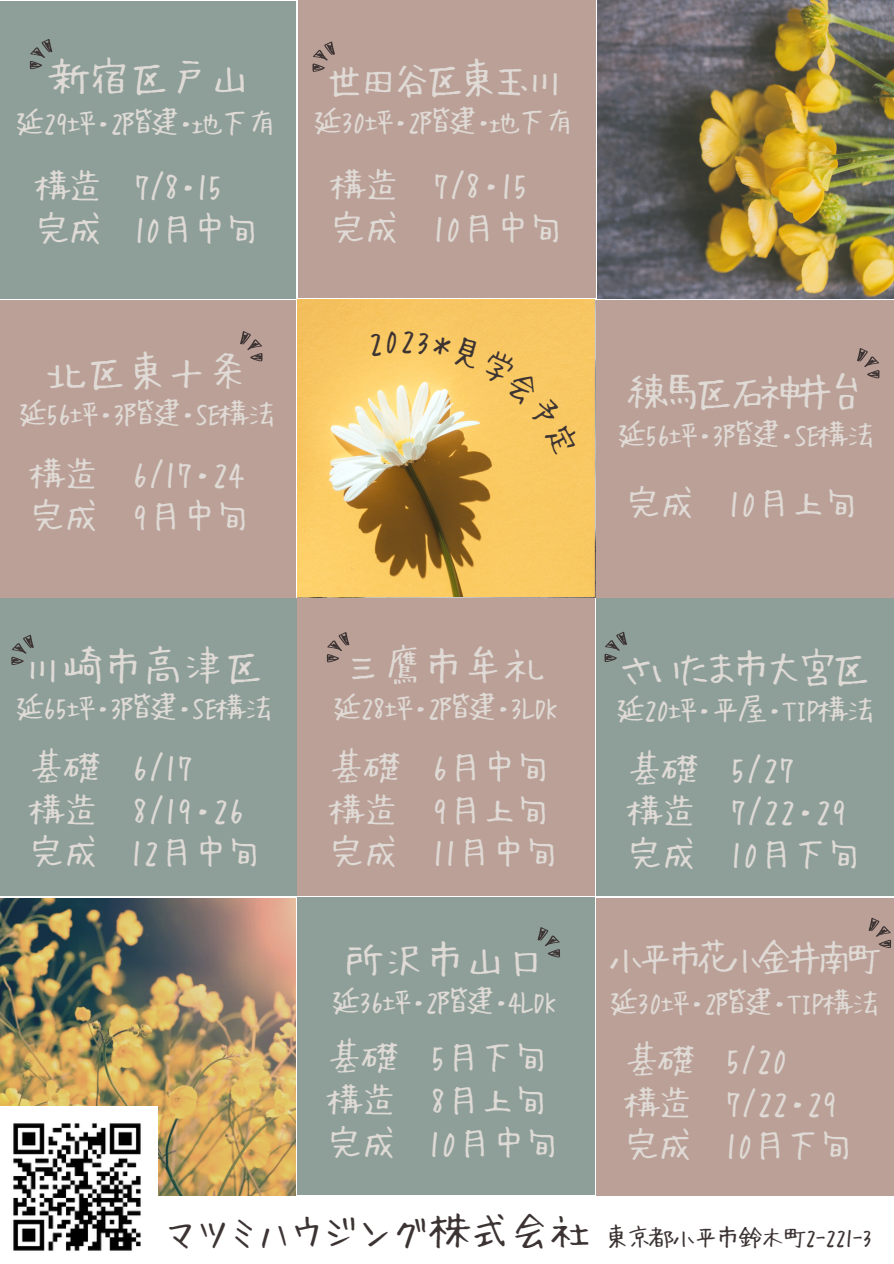
<style>
.page{position:relative;width:894px;height:1264px;background:#fff}
.page>*{position:absolute;margin:0;border:0;box-sizing:border-box;transform-origin:0 0}
.t1{font:40.2px "Hui Font P";color:#dfdad5}
.t2{font:40.2px "Hui Font P";letter-spacing:-.17em;color:#dfdad5}
.t3{font:37.2px "Hui Font P";letter-spacing:-.2em;color:#dfdad5}
.t4{font:35.85px/42.8px "Hui Font P";letter-spacing:-.045em;color:#dfdad5}
.t5{font:35.85px/42.8px "Hui Font P";letter-spacing:-.065em;color:#dfdad5}
.t6{font:35.85px/42.8px "Hui Font P";letter-spacing:-.085em;color:#dfdad5}
.t7{font:30.6px "Hui Font P";letter-spacing:-.095em;color:#dfdad5}
.t8{font:24.6px "Hui Font P";letter-spacing:-.095em;color:#3c3333}
.s1{font-size:40.2px}
</style>
<div class="page">
<img style="left:0;top:898px;width:295px;height:297px">
<div style="left:0;top:598px;width:296px;height:298px;background:#8e9f9a"></div>
<div style="left:0;top:300px;width:295px;height:297px;background:#bba097"></div>
<div style="left:297px;top:598px;width:298px;height:298px;background:#bba097"></div>
<div style="left:297px;top:897px;width:298px;height:297px;background:#8e9f9a"></div>
<div style="left:596px;top:300px;width:297px;height:297px;background:#bba097"></div>
<div style="left:596px;top:598px;width:297px;height:298px;background:#8e9f9a"></div>
<img style="left:297px;top:299px;width:297px;height:297px">
<div style="left:596px;top:898px;width:297px;height:297px;background:#bba097"></div>
<div style="left:298px;top:0;width:297px;height:297px;background:#bba097"></div>
<img style="left:597px;top:1px;width:296px;height:297px">
<div style="left:0;top:1px;width:296px;height:297px;background:#8e9f9a"></div>
<img style="left:0;top:1106px;width:157px;height:145px">
<svg style="left:30px;top:39px;width:22px;height:30px"></svg>
<svg style="left:240px;top:331px;width:22px;height:30px"></svg>
<svg style="left:11px;top:634px;width:23px;height:31px"></svg>
<svg style="left:327px;top:632px;width:22px;height:30px"></svg>
<svg style="left:604px;top:631px;width:23px;height:31px"></svg>
<svg style="left:312px;top:41px;width:23px;height:31px"></svg>
<svg style="left:857px;top:348px;width:22px;height:30px"></svg>
<svg style="left:868px;top:917px;width:22px;height:31px"></svg>
<svg style="left:537px;top:927px;width:23px;height:30px"></svg>
<svg style="left:369px;top:331px;width:211px;height:125px;background:#f4cd77"></svg>
<p class="t1" style="left:49px;top:56px;width:203px">新宿区戸山</p>
<p class="t7" style="left:14px;top:106px;width:265px">延29坪・2階建・地下有</p>
<p class="t6" style="left:35px;top:163px;width:227px">構造 7/8・15完成 10月中旬</p>
<p class="t2" style="left:324px;top:58px;width:242px">世田谷区東玉川</p>
<p class="t7" style="left:312px;top:105px;width:264px">延30坪・2階建・地下有</p>
<p class="t4" style="left:330px;top:162px;width:236px">構造 7/8・15完成 10月中旬</p>
<p class="t1" style="left:46px;top:350px;width:203px">北区東十条</p>
<p class="t7" style="left:18px;top:397px;width:260px">延56坪・3階建・SE構法</p>
<p class="t4" style="left:29px;top:450px;width:223px">構造 6/17・24完成 9月中旬</p>
<p class="t2" style="left:626px;top:370px;width:242px">練馬区石神井台</p>
<p class="t7" style="left:616px;top:417px;width:260px">延56坪・3階建・SE構法</p>
<p class="t4" style="left:625px;top:479px;width:236px">完成 10月上旬</p>
<p class="t1" style="left:22px;top:644px;width:243px">川崎市高津区</p>
<p class="t7" style="left:14px;top:691px;width:260px">延65坪・3階建・SE構法</p>
<p class="t4" style="left:29px;top:743px;width:235px">基礎 6/17<br>構造 8/19・26完成 12月中旬</p>
<p class="t1" style="left:342px;top:644px;width:203px">三鷹市牟礼</p>
<p class="t7" style="left:331px;top:691px;width:229px">延28坪・2階建・3LDK</p>
<p class="t4" style="left:329px;top:743px;width:233px">基礎 6月中旬構造 9月上旬完成 11月中旬</p>
<p class="t1" style="left:344px;top:937px;width:203px">所沢市山口</p>
<p class="t7" style="left:330px;top:984px;width:229px">延36坪・2階建・4LDK</p>
<p class="t4" style="left:327px;top:1034px;width:235px">基礎 5月下旬構造 8月上旬完成 10月中旬</p>
<p class="t2" style="left:617px;top:646px;width:255px">さいたま市大宮区</p>
<p class="t7" style="left:615px;top:693px;width:262px">延20坪・平屋・TIP構法</p>
<p class="t4" style="left:626px;top:745px;width:237px">基礎 5/27<br>構造 7/22・29完成 10月下旬</p>
<p class="t3" style="left:606px;top:938px;width:277px">小平市花小金井南町</p>
<p class="t7" style="left:608px;top:985px;width:274px">延30坪・2階建・TIP構法</p>
<p class="t5" style="left:624px;top:1036px;width:232px">基礎 5/20<br>構造 7/22・29完成 10月下旬</p>
<p class="t8" style="left:164px;top:1224px;width:710px"><span class="s1">マツミハウジング株式会社</span>東京都小平市鈴木町2-221-3</p>
</div>
